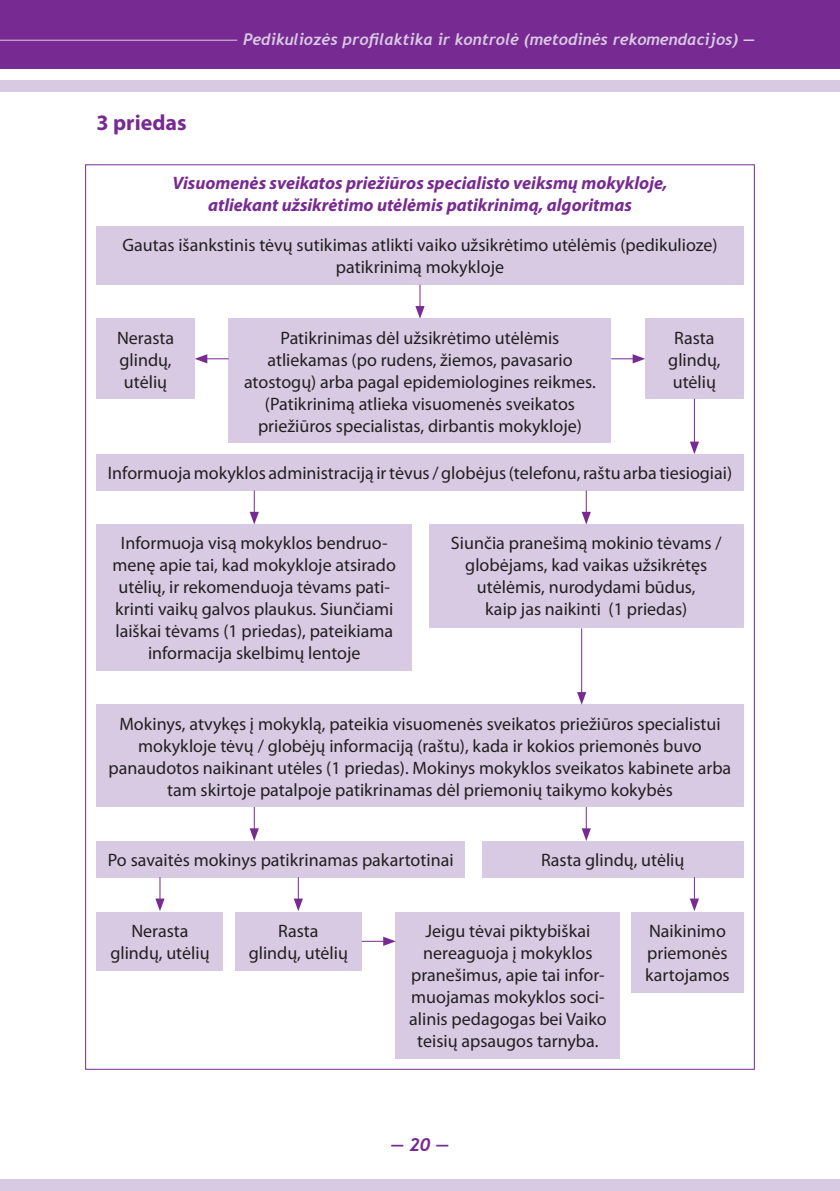
<style>
.page{position:relative;width:840px;height:1191px;background:#fff}
.page>*{position:absolute;margin:0;border:0;box-sizing:border-box;transform-origin:0 0}
.t1{font:700 22px "Myriad Pro";color:#772a91}
.t2{font:18px/22px "Myriad Pro";color:#231f20;text-align:center}
.t3{font:italic 700 18px/22px "Myriad Pro";color:#772a91;text-align:center}
.t4{font:italic 700 18px "Trebuchet";color:#772a91}
.t5{font:italic 700 16px "Trebuchet";color:#d8cae3}
</style>
<div class="page">
<div style="left:0;top:0;width:839px;height:69px;background:#772a91"></div>
<div style="left:0;top:80px;width:839px;height:11px;background:#d8cae3"></div>
<div style="left:0;top:1179px;width:839px;height:12px;background:#d8cae3"></div>
<hr style="left:0;top:40px;width:237px;height:1px;background:#d8cae3">
<div style="left:96px;top:226px;width:647px;height:59px;background:#d8cae3"></div>
<div style="left:228px;top:319px;width:383px;height:124px;background:#d8cae3"></div>
<div style="left:96px;top:454px;width:647px;height:36px;background:#d8cae3"></div>
<div style="left:96px;top:524px;width:316px;height:146px;background:#d8cae3"></div>
<div style="left:96px;top:841px;width:368px;height:36px;background:#d8cae3"></div>
<div style="left:96px;top:912px;width:127px;height:58px;background:#d8cae3"></div>
<div style="left:235px;top:912px;width:126px;height:58px;background:#d8cae3"></div>
<div style="left:631px;top:912px;width:112px;height:80px;background:#d8cae3"></div>
<div style="left:395px;top:912px;width:224px;height:146px;background:#d8cae3"></div>
<div style="left:481px;top:841px;width:262px;height:36px;background:#d8cae3"></div>
<div style="left:429px;top:524px;width:314px;height:104px;background:#d8cae3"></div>
<div style="left:96px;top:704px;width:647px;height:103px;background:#d8cae3"></div>
<div style="left:96px;top:319px;width:98px;height:80px;background:#d8cae3"></div>
<div style="left:645px;top:319px;width:98px;height:80px;background:#d8cae3"></div>
<svg style="left:415px;top:285px;width:9px;height:34px"></svg>
<svg style="left:249px;top:490px;width:10px;height:34px"></svg>
<svg style="left:249px;top:807px;width:10px;height:34px"></svg>
<svg style="left:155px;top:877px;width:9px;height:34px"></svg>
<svg style="left:293px;top:877px;width:10px;height:34px"></svg>
<svg style="left:361px;top:936px;width:34px;height:10px"></svg>
<hr style="left:581px;top:628px;width:1px;height:67px;background:#772a91">
<svg style="left:577px;top:692px;width:9px;height:12px"></svg>
<svg style="left:581px;top:490px;width:9px;height:34px"></svg>
<svg style="left:581px;top:807px;width:9px;height:34px"></svg>
<svg style="left:194px;top:354px;width:34px;height:9px"></svg>
<svg style="left:611px;top:354px;width:34px;height:9px"></svg>
<hr style="left:693px;top:399px;width:1px;height:46px;background:#772a91">
<svg style="left:689px;top:441px;width:9px;height:13px"></svg>
<svg style="left:689px;top:877px;width:9px;height:34px"></svg>
<p class="t1" style="left:96px;top:108px;width:92px">3 priedas</p>
<p class="t5" style="left:243px;top:29px;width:513px">Pedikuliozės profilaktika ir kontrolė (metodinės rekomendacijos) —</p>
<p class="t3" style="left:172px;top:171px;width:496px">Visuomenės sveikatos priežiūros specialisto veiksmų mokykloje, atliekant užsikrėtimo utėlėmis patikrinimą, algoritmas</p>
<p class="t2" style="left:122px;top:234px;width:596px">Gautas išankstinis tėvų sutikimas atlikti vaiko užsikrėtimo utėlėmis (pedikulioze) patikrinimą mokykloje</p>
<p class="t2" style="left:244px;top:326px;width:353px">Patikrinimas dėl užsikrėtimo utėlėmis atliekamas (po rudens, žiemos, pavasario atostogų) arba pagal epidemiologines reikmes. (Patikrinimą atlieka visuomenės sveikatos priežiūros specialistas, dirbantis mokykloje)</p>
<p class="t2" style="left:108px;top:462px;width:625px">Informuoja mokyklos administraciją ir tėvus / globėjus (telefonu, raštu arba tiesiogiai)</p>
<p class="t2" style="left:117px;top:326px;width:59px;text-align:left">Nerasta glindų, utėlių</p>
<p class="t2" style="left:668px;top:326px;width:54px">Rasta glindų, utėlių</p>
<p class="t2" style="left:112px;top:532px;width:285px">Informuoja visą mokyklos bendruo&shy;menę apie tai, kad mokykloje atsirado utėlių, ir rekomenduoja tėvams pati&shy;krinti vaikų galvos plaukus. Siunčiami laiškai tėvams (1 priedas), pateikiama informacija skelbimų lentoje</p>
<p class="t2" style="left:450px;top:532px;width:272px">Siunčia pranešimą mokinio tėvams / globėjams, kad vaikas užsikrėtęs utėlėmis, nurodydami būdus,<br>kaip jas naikinti (1 priedas)</p>
<p class="t2" style="left:109px;top:712px;width:623px">Mokinys, atvykęs į mokyklą, pateikia visuomenės sveikatos priežiūros specialistui mokykloje tėvų / globėjų informaciją (raštu), kada ir kokios priemonės buvo panaudotos naikinant utėles (1 priedas). Mokinys mokyklos sveikatos kabinete arba tam skirtoje patalpoje patikrinamas dėl priemonių taikymo kokybės</p>
<p class="t2" style="left:108px;top:848px;width:347px">Po savaitės mokinys patikrinamas pakartotinai</p>
<p class="t2" style="left:540px;top:848px;width:145px">Rasta glindų, utėlių</p>
<p class="t2" style="left:110px;top:919px;width:101px">Nerasta glindų, utėlių</p>
<p class="t2" style="left:248px;top:919px;width:101px">Rasta<br>glindų, utėlių</p>
<p class="t2" style="left:644px;top:919px;width:86px;text-align:left">Naikinimo priemonės kartojamos</p>
<p class="t2" style="left:409px;top:919px;width:199px">Jeigu tėvai piktybiškai nereaguoja į mokyklos pranešimus, apie tai infor&shy;muojamas mokyklos soci&shy;alinis pedagogas bei Vaiko teisių apsaugos tarnyba.</p>
<p class="t4" style="left:390px;top:1133px;width:60px">— 20 —</p>
</div>
